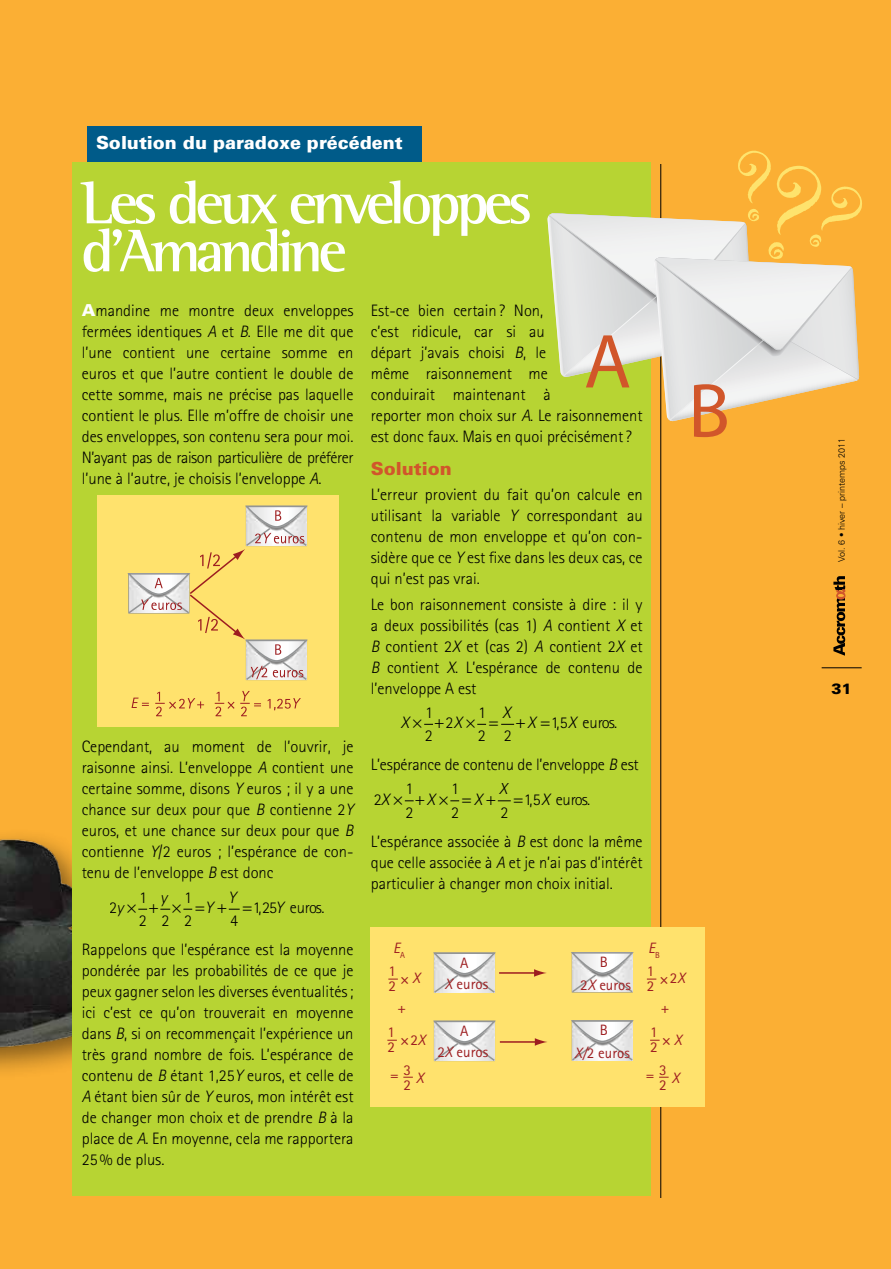
<style>
.page{position:relative;width:891px;height:1269px;background:#fbaf34}
.page>*{position:absolute;margin:0;border:0;box-sizing:border-box;transform-origin:0 0}
.t1{font:700 61.5px/48px "Rotis Semi Serif";letter-spacing:-.08em;color:#fff}
.t2{font:900 18px "Univers";color:#fff}
.t3{font:900 18px "Univers";color:#d1562b}
.t4{font:300 16.5px/21px "Rotis Sans Serif";color:#000}
.t5{font:italic 300 16.5px "Rotis Sans Serif";color:#000}
.t6{font:15px/21.6px "Rotis Sans Serif";color:#9e1f21;text-align:center}
.t7{font:15px/15px "Rotis Sans Serif";color:#9e1e21}
.t8{font:italic 15px "Rotis Sans Serif";color:#9e1e21}
.t9{font:900 15px "Univers";color:#000}
.t10{font:300 9px "Univers";color:#000}
.s1{font-style:italic}
.s2{font-family:"Univers";font-weight:900;color:#fff}
</style>
<div class="page">
<div style="left:87px;top:126px;width:334px;height:62px;background:#005b89"></div>
<div style="left:73px;top:163px;width:578px;height:1033px;background:#b7d433"></div>
<hr style="left:822px;top:668px;width:40px;height:1px;background:#000">
<svg style="left:833px;top:576px;width:12px;height:80px"></svg>
<hr style="left:661px;top:164px;width:1px;height:1034px;background:#000">
<div style="left:97px;top:495px;width:241px;height:232px;background:#ffe26d"></div>
<svg style="left:268px;top:698px;width:33px;height:12px"></svg>
<svg style="left:132px;top:698px;width:17px;height:10px"></svg>
<svg style="left:127px;top:506px;width:181px;height:175px"></svg>
<svg style="left:155px;top:692px;width:49px;height:24px"></svg>
<svg style="left:215px;top:691px;width:46px;height:25px"></svg>
<svg style="left:547px;top:151px;width:315px;height:286px"></svg>
<div style="left:371px;top:927px;width:334px;height:180px;background:#ffe26d"></div>
<svg style="left:433px;top:1021px;width:63px;height:41px;background:#e1e0db"></svg>
<svg style="left:433px;top:953px;width:63px;height:40px;background:#e1e0dd"></svg>
<div style="left:572px;top:952px;width:61px;height:41px;border:2px solid #939596"></div>
<svg style="left:571px;top:953px;width:62px;height:40px;background:#e0e0de"></svg>
<div style="left:572px;top:1020px;width:61px;height:41px;border:2px solid #939596"></div>
<svg style="left:571px;top:1021px;width:62px;height:40px;background:#e1e1df"></svg>
<hr style="left:499px;top:972px;width:38px;height:2px;background:#9d1d20">
<svg style="left:534px;top:969px;width:13px;height:8px"></svg>
<hr style="left:500px;top:1041px;width:37px;height:2px;background:#9d1d20">
<svg style="left:535px;top:1038px;width:12px;height:8px"></svg>
<img style="left:0;top:836px;width:72px;height:236px">
<svg style="left:424px;top:723px;width:9px;height:2px"></svg>
<svg style="left:477px;top:723px;width:38px;height:2px"></svg>
<svg style="left:404px;top:800px;width:10px;height:2px"></svg>
<svg style="left:450px;top:800px;width:10px;height:2px"></svg>
<svg style="left:497px;top:800px;width:14px;height:2px"></svg>
<svg style="left:138px;top:908px;width:55px;height:2px"></svg>
<svg style="left:228px;top:908px;width:12px;height:2px"></svg>
<p class="t2" style="left:96px;top:132px;width:308px">Solution du paradoxe précédent</p>
<h1 class="t1" style="left:81px;top:178px;width:453px">Les deux enveloppes d’Amandine</h1>
<p class="t4" style="left:371px;top:300px;width:273px">Est-ce bien certain ? Non,<br>c’est ridicule, car si au<br>départ j’avais choisi <span class="s1">B</span>, le<br>même raisonnement me<br>conduirait maintenant à<br>reporter mon choix sur <span class="s1">A</span>. Le raisonnement est donc faux. Mais en quoi précisément?</p>
<p class="t3" style="left:371px;top:457px;width:83px">Solution</p>
<p class="t4" style="left:371px;top:484px;width:273px;text-align:justify">L’erreur provient du fait qu’on calcule en utilisant la variable <span class="s1">Y</span> correspondant au contenu de mon enveloppe et qu’on con&shy;sidère que ce <span class="s1">Y</span> est fixe dans les deux cas, ce qui n’est pas vrai.</p>
<p class="t4" style="left:371px;top:594px;width:273px;text-align:justify">Le bon raisonnement consiste à dire : il y a deux possibilités (cas 1) <span class="s1">A</span> contient <span class="s1">X</span> et <span class="s1">B</span> contient 2<span class="s1">X</span> et (cas 2) <span class="s1">A</span> contient 2<span class="s1">X</span> et <span class="s1">B</span> contient <span class="s1">X</span>. L’espérance de contenu de l’enveloppe A est</p>
<p class="t5" style="left:401px;top:713px;width:10px">X</p>
<p class="t4" style="left:446px;top:712px;width:18px">2<span class="s1">X</span></p>
<p class="t4" style="left:82px;top:300px;width:273px;text-align:justify"><span class="s2">A</span>mandine me montre deux enveloppes fermées identiques <span class="s1">A</span> et <span class="s1">B</span>. Elle me dit que l’une contient une certaine somme en euros et que l’autre contient le double de cette somme, mais ne précise pas laquelle contient le plus. Elle m’offre de choisir une des enveloppes, son contenu sera pour moi.<br>N’ayant pas de raison particulière de préférer l’une à l’autre, je choisis l’enveloppe <span class="s1">A</span>.</p>
<p class="t5" style="left:502px;top:703px;width:10px">X</p>
<p class="t4" style="left:425px;top:701px;width:10px;line-height:23.4px">1<br>2</p>
<p class="t4" style="left:478px;top:701px;width:35px;line-height:23.4px">1<br>2 2</p>
<p class="t4" style="left:371px;top:747px;width:270px;line-height:34.5px">L’espérance de contenu de l’enveloppe <span class="s1">B</span> est<br>2<span class="s1">X</span></p>
<p class="t5" style="left:527px;top:713px;width:10px">X</p>
<p class="t4" style="left:551px;top:712px;width:68px">1 5, <span class="s1">X</span> euros.</p>
<p class="t4" style="left:82px;top:736px;width:273px;text-align:justify">Cependant, au moment de l’ouvrir, je raisonne ainsi. L’enveloppe <span class="s1">A</span> contient une certaine somme, disons <span class="s1">Y</span> euros ; il y a une chance sur deux pour que <span class="s1">B</span> contienne 2<span class="s1">Y </span>euros, et une chance sur deux pour que <span class="s1">B </span>contienne <span class="s1">Y</span>/2 euros ; l’espérance de con&shy;tenu de l’enveloppe <span class="s1">B</span> est donc</p>
<p class="t4" style="left:110px;top:897px;width:15px">2<span class="s1">y</span></p>
<p class="t4" style="left:139px;top:886px;width:32px;line-height:23.4px">1<br>2 2</p>
<p class="t4" style="left:184px;top:886px;width:10px;line-height:23.4px">1<br>2</p>
<p class="t5" style="left:499px;top:779px;width:10px">X</p>
<p class="t4" style="left:405px;top:777px;width:10px;line-height:23.4px">1<br>2</p>
<p class="t4" style="left:451px;top:777px;width:10px;line-height:23.4px">1<br>2</p>
<p class="t5" style="left:427px;top:789px;width:10px">X</p>
<p class="t5" style="left:474px;top:789px;width:10px">X</p>
<p class="t4" style="left:524px;top:789px;width:68px">15<span class="s1">X</span> uros.</p>
<p class="t4" style="left:556px;top:789px;width:9px">e</p>
<p class="t4" style="left:371px;top:831px;width:273px;text-align:justify">L’espérance associée à <span class="s1">B</span> est donc la même que celle associée à <span class="s1">A</span> et je n’ai pas d’intérêt particulier à changer mon choix initial.</p>
<p class="t4" style="left:530px;top:789px;width:5px">,</p>
<p class="t4" style="left:501px;top:802px;width:9px">2</p>
<p class="t5" style="left:228px;top:888px;width:9px">Y</p>
<p class="t5" style="left:160px;top:888px;width:9px">y</p>
<p class="t5" style="left:205px;top:898px;width:9px">Y</p>
<p class="t4" style="left:253px;top:897px;width:73px">1 25<span class="s1">Y</span> uros.</p>
<p class="t4" style="left:290px;top:897px;width:9px">e</p>
<p class="t4" style="left:82px;top:939px;width:273px;text-align:justify">Rappelons que l’espérance est la moyenne pondérée par les probabilités de ce que je peux gagner selon les diverses éventualités; ici c’est ce qu’on trouverait en moyenne dans <span class="s1">B</span>, si on recommençait l’expérience un très grand nombre de fois. L’espérance de contenu de <span class="s1">B</span> étant 1,25<span class="s1">Y</span> euros, et celle de <span class="s1">A</span> étant bien sûr de <span class="s1">Y</span> euros, mon intérêt est de changer mon choix et de prendre <span class="s1">B</span> à la place de <span class="s1">A</span>. En moyenne, cela me rapportera 25% de plus.</p>
<p class="t4" style="left:259px;top:897px;width:5px">,</p>
<p class="t4" style="left:230px;top:910px;width:9px">4</p>
<p class="t8" style="left:393px;top:939px;width:13px">E<sub>A</sub></p>
<p class="t8" style="left:648px;top:939px;width:13px">E<sub>B</sub></p>
<p class="t6" style="left:445px;top:952px;width:45px">A<br><span class="s1">X</span> euros</p>
<p class="t6" style="left:580px;top:951px;width:52px;line-height:22.5px">B<br>2<span class="s1">X</span> euros</p>
<p class="t6" style="left:575px;top:1019px;width:57px;line-height:22.5px">B<br><span class="s1">X/</span>2 euros</p>
<p class="t7" style="left:388px;top:963px;width:9px">1<br>2</p>
<p class="t7" style="left:400px;top:971px;width:21px">×<span class="s1">X</span></p>
<p class="t7" style="left:647px;top:963px;width:9px">1<br>2</p>
<p class="t7" style="left:660px;top:971px;width:27px">×2<span class="s1">X</span></p>
<p class="t7" style="left:398px;top:1000px;width:10px">+</p>
<p class="t7" style="left:661px;top:1000px;width:10px">+</p>
<p class="t6" style="left:437px;top:1020px;width:52px">A<br>2<span class="s1">X</span> euros</p>
<p class="t7" style="left:387px;top:1025px;width:9px">1<br>2</p>
<p class="t7" style="left:400px;top:1032px;width:27px">×2<span class="s1">X</span></p>
<p class="t7" style="left:650px;top:1025px;width:9px">1<br>2</p>
<p class="t7" style="left:662px;top:1032px;width:21px">×<span class="s1">X</span></p>
<p class="t7" style="left:390px;top:1066px;width:22px;line-height:12.6px;text-align:right">= 3<br>2</p>
<p class="t8" style="left:416px;top:1070px;width:9px">X</p>
<p class="t7" style="left:646px;top:1066px;width:22px;line-height:12.6px;text-align:right">= 3<br>2</p>
<p class="t8" style="left:672px;top:1070px;width:9px">X</p>
<p class="t10" style="left:836px;top:562px;width:125px;rotate:-90deg">Vol. 6 • hiver – printemps 2011</p>
<p class="t9" style="left:831px;top:680px;width:22px">31</p>
</div>
